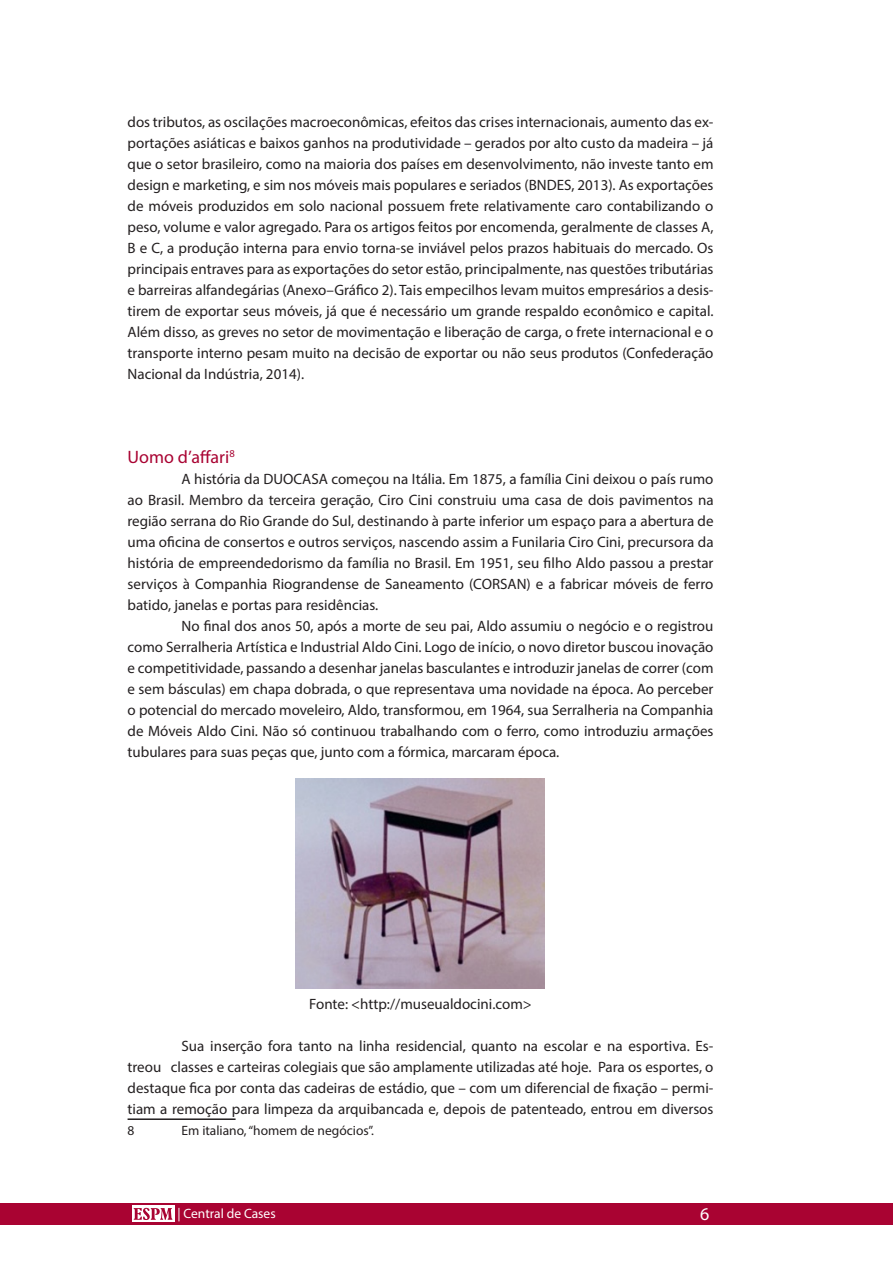
<style>
.page{position:relative;width:893px;height:1263px;background:#fff}
.page>*{position:absolute;margin:0;border:0;box-sizing:border-box;transform-origin:0 0}
.titulo_textocorrido{font:18px "Myriad Pro";color:#a90332}
.t1{font:18px "Myriad Pro";color:#fff}
.corpotexto{font:15px/21px "Myriad Pro";color:#231f20;text-align:justify}
.t2{font:13.5px "Myriad Pro";color:#231f20}
.t3{font:13.5px "Myriad Pro";color:#fff}
</style>
<div class="page">
<div style="left:0;top:1203px;width:893px;height:22px;background:#a90332"></div>
<div style="left:132px;top:1206px;width:42px;height:16px;background:#fff"></div>
<svg style="left:134px;top:1208px;width:38px;height:12px"></svg>
<img style="left:295px;top:778px;width:250px;height:210px">
<hr style="left:128px;top:1118px;width:108px;height:2px;background:#231f20">
<p class="corpotexto" style="left:128px;top:112px;width:587px">dos tributos, as oscilações macroeconômicas, efeitos das crises internacionais, aumento das ex&shy;portações asiáticas e baixos ganhos na produtividade – gerados por alto custo da madeira – já que o setor brasileiro, como na maioria dos países em desenvolvimento, não investe tanto em design e marketing, e sim nos móveis mais populares e seriados (BNDES, 2013). As exportações de móveis produzidos em solo nacional possuem frete relativamente caro contabilizando o peso, volume e valor agregado. Para os artigos feitos por encomenda, geralmente de classes A, B e C, a produção interna para envio torna-se inviável pelos prazos habituais do mercado. Os principais entraves para as exportações do setor estão, principalmente, nas questões tributárias e barreiras alfandegárias (Anexo–Gráfico 2). Tais empecilhos levam muitos empresários a desis&shy;tirem de exportar seus móveis, já que é necessário um grande respaldo econômico e capital.<br>Além disso, as greves no setor de movimentação e liberação de carga, o frete internacional e o transporte interno pesam muito na decisão de exportar ou não seus produtos (Confederação Nacional da Indústria, 2014).</p>
<p class="titulo_textocorrido" style="left:128px;top:446px;width:109px">Uomo d’affari<sup>8</sup></p>
<p class="corpotexto" style="left:128px;top:469px;width:587px;text-indent:54px">A história da DUOCASA começou na Itália. Em 1875, a família Cini deixou o país rumo ao Brasil. Membro da terceira geração, Ciro Cini construiu uma casa de dois pavimentos na região serrana do Rio Grande do Sul, destinando à parte inferior um espaço para a abertura de uma oficina de consertos e outros serviços, nascendo assim a Funilaria Ciro Cini, precursora da história de empreendedorismo da família no Brasil. Em 1951, seu filho Aldo passou a prestar serviços à Companhia Riograndense de Saneamento (CORSAN) e a fabricar móveis de ferro batido, janelas e portas para residências.</p>
<p class="corpotexto" style="left:128px;top:616px;width:587px;text-indent:54px">No final dos anos 50, após a morte de seu pai, Aldo assumiu o negócio e o registrou como Serralheria Artística e Industrial Aldo Cini. Logo de início, o novo diretor buscou inovação e competitividade, passando a desenhar janelas basculantes e introduzir janelas de correr (com e sem básculas) em chapa dobrada, o que representava uma novidade na época. Ao perceber o potencial do mercado moveleiro, Aldo, transformou, em 1964, sua Serralheria na Companhia de Móveis Aldo Cini. Não só continuou trabalhando com o ferro, como introduziu armações tubulares para suas peças que, junto com a fórmica, marcaram época.</p>
<p class="corpotexto" style="left:309px;top:994px;width:224px">Fonte: &lt;http://museualdocini.com&gt;</p>
<p class="corpotexto" style="left:128px;top:1036px;width:587px;text-indent:54px">Sua inserção fora tanto na linha residencial, quanto na escolar e na esportiva. Es&shy;treou classes e carteiras colegiais que são amplamente utilizadas até hoje. Para os esportes, o destaque fica por conta das cadeiras de estádio, que – com um diferencial de fixação – permi&shy;tiam a remoção para limpeza da arquibancada e, depois de patenteado, entrou em diversos</p>
<p class="t2" style="left:128px;top:1122px;width:8px">8</p>
<p class="t2" style="left:182px;top:1122px;width:194px">Em italiano, “homem de negócios”.</p>
<p class="t3" style="left:177px;top:1205px;width:100px">| Central de Cases</p>
<p class="t1" style="left:700px;top:1203px;width:11px">6</p>
</div>
